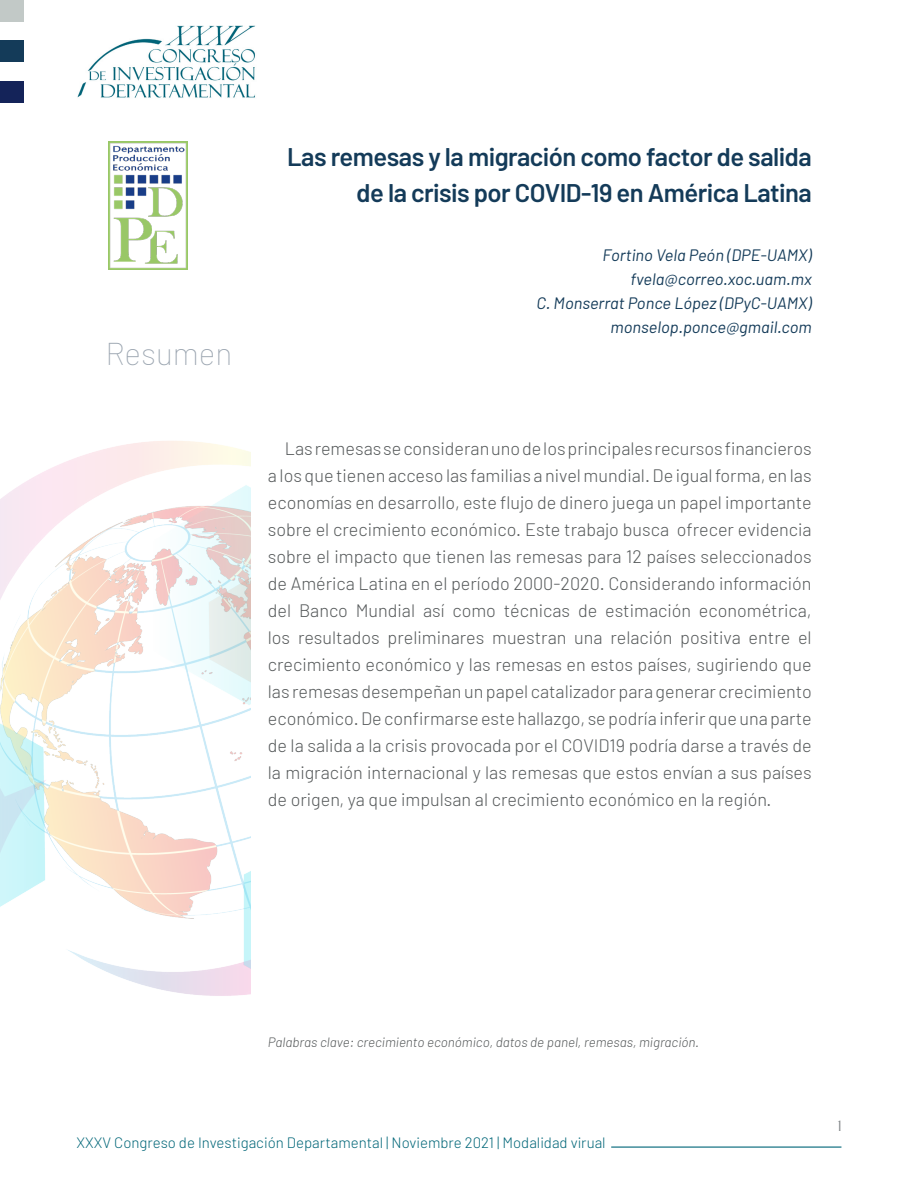
<style>
.page{position:relative;width:918px;height:1188px;background:#fff}
.page>*{position:absolute;margin:0;border:0;box-sizing:border-box;transform-origin:0 0}
.Bibliografía{font:100 31.5px "Barlow";color:#9ba5b0}
.t1{font:600 25.5px/36px "Barlow";letter-spacing:-.02em;color:#143b59;text-align:right}
.primer_parrafo{font:300 18px/27px "Barlow";color:#55595a;text-align:justify}
.t2{font:italic 16.5px "Barlow";color:#143b59}
.t3{font:300 15px "Barlow";color:#006678}
.t4{font:15px "Linotype Aperto";color:#7f8386}
.primer_parrafo-2{font:italic 300 13.5px "Barlow";color:#55595a}
</style>
<div class="page">
<hr style="left:611px;top:1147px;width:230px;height:1px;background:#006678">
<img style="left:77px;top:26px;width:178px;height:72px">
<img style="left:0;top:441px;width:251px;height:555px">
<img style="left:108px;top:141px;width:79px;height:128px">
<div style="left:0;top:0;width:24px;height:21px;background:#c2c9c7"></div>
<div style="left:0;top:40px;width:24px;height:21px;background:#143b59"></div>
<div style="left:0;top:81px;width:24px;height:22px;background:#142359"></div>
<p class="Bibliografía" style="left:105px;top:334px;width:129px">Resumen</p>
<p class="t1" style="left:287px;top:138px;width:526px">Las remesas y la migración como factor de salida de la crisis por COVID-19 en América Latina</p>
<p class="t2" style="left:603px;top:245px;width:211px">Fortino Vela Peón (DPE-UAMX)</p>
<p class="t2" style="left:631px;top:269px;width:183px">fvela@correo.xoc.uam.mx</p>
<p class="t2" style="left:536px;top:293px;width:277px">C. Monserrat Ponce López (DPyC-UAMX)</p>
<p class="t2" style="left:611px;top:317px;width:203px">monselop.ponce@gmail.com</p>
<p class="primer_parrafo" style="left:268px;top:434px;width:545px;text-indent:17px">Las remesas se consideran uno de los principales recursos financieros a los que tienen acceso las familias a nivel mundial. De igual forma, en las economías en desarrollo, este flujo de dinero juega un papel importante sobre el crecimiento económico. Este trabajo busca ofrecer evidencia sobre el impacto que tienen las remesas para 12 países seleccionados de América Latina en el período 2000-2020. Considerando información del Banco Mundial así como técnicas de estimación econométrica, los resultados preliminares muestran una relación positiva entre el crecimiento económico y las remesas en estos países, sugiriendo que las remesas desempeñan un papel catalizador para generar crecimiento económico. De confirmarse este hallazgo, se podría inferir que una parte de la salida a la crisis provocada por el COVID19 podría darse a través de la migración internacional y las remesas que estos envían a sus países de origen, ya que impulsan al crecimiento económico en la región.</p>
<p class="primer_parrafo-2" style="left:268px;top:1034px;width:433px">Palabras clave: crecimiento económico, datos de panel, remesas, migración.</p>
<p class="t3" style="left:77px;top:1133px;width:531px">XXXV Congreso de Investigación Departamental | Noviembre 2021 | Modalidad virual</p>
<p class="t4" style="left:838px;top:1117px;width:5px">1</p>
</div>
